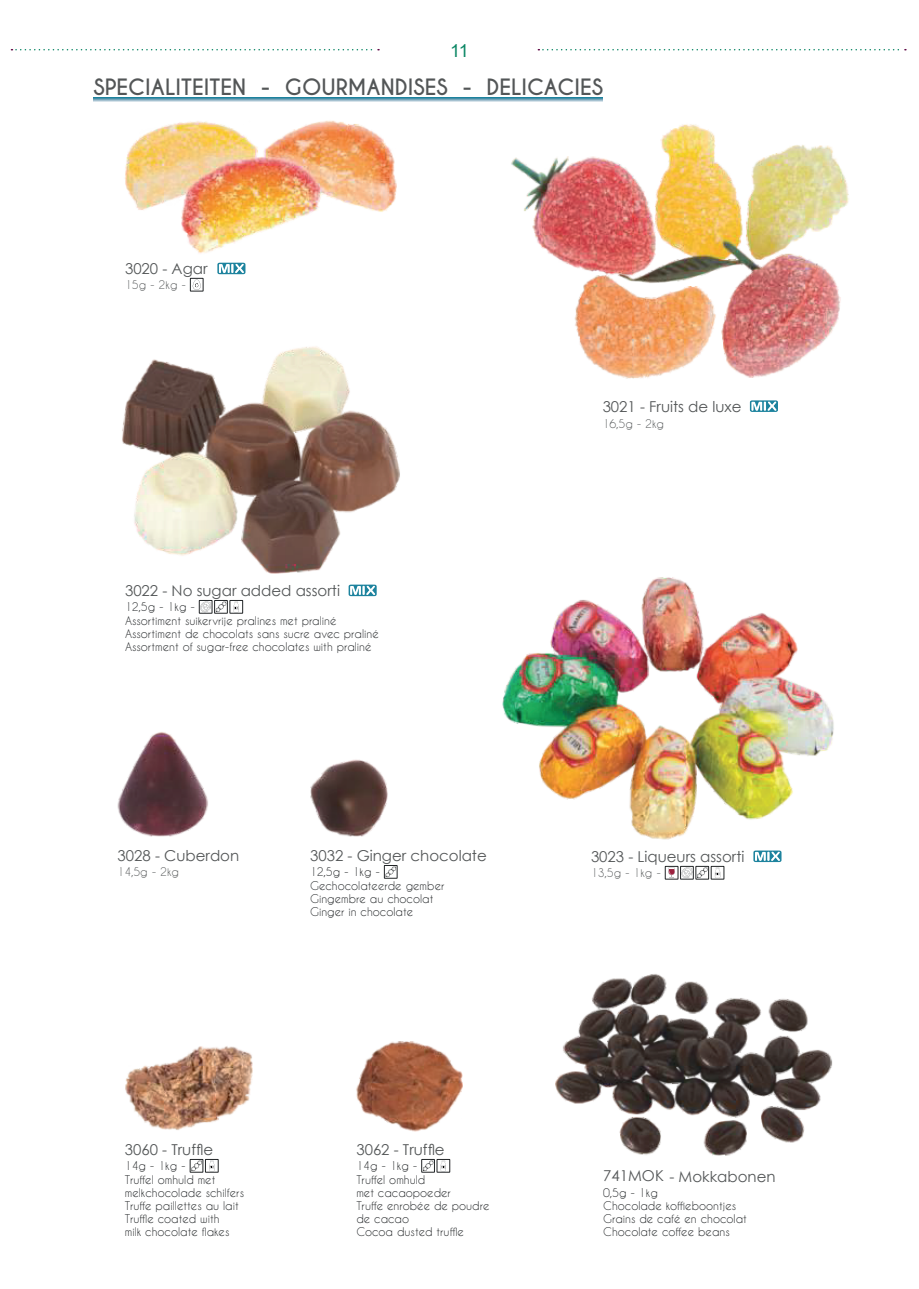
<style>
.page{position:relative;width:919px;height:1289px;background:#fff}
.page>*{position:absolute;margin:0;border:0;box-sizing:border-box;transform-origin:0 0}
.t1{font:700 21.15px "Caviar Dreams";color:#535657}
.t2{font:18px "Arial";color:#0c8765}
.t3{font:15px "Century Gothic";color:#535657}
.t4{font:11.25px/13px "Caviar Dreams";color:#212426}
.t5{font:11.25px "Caviar Dreams";color:#535657}
</style>
<div class="page">
<img style="left:117px;top:120px;width:732px;height:1039px">
<svg style="left:94px;top:97px;width:508px;height:5px;background:#76abbe"></svg>
<div style="left:214px;top:600px;width:13px;height:13px;border:1px solid #212426"></div>
<div style="left:199px;top:600px;width:13px;height:13px;border:1px solid #212426"></div>
<svg style="left:234px;top:602px;width:5px;height:9px"></svg>
<div style="left:230px;top:600px;width:13px;height:13px;border:1px solid #212426"></div>
<svg style="left:200px;top:601px;width:26px;height:11px"></svg>
<svg style="left:668px;top:868px;width:7px;height:9px"></svg>
<div style="left:665px;top:866px;width:13px;height:13px;border:1px solid #212426"></div>
<div style="left:695px;top:866px;width:13px;height:13px;border:1px solid #212426"></div>
<div style="left:680px;top:866px;width:13px;height:13px;border:1px solid #212426"></div>
<svg style="left:715px;top:868px;width:5px;height:9px"></svg>
<div style="left:711px;top:866px;width:13px;height:13px;border:1px solid #212426"></div>
<svg style="left:681px;top:867px;width:26px;height:11px"></svg>
<div style="left:384px;top:865px;width:13px;height:13px;border:1px solid #212426"></div>
<svg style="left:385px;top:866px;width:11px;height:11px"></svg>
<div style="left:421px;top:1159px;width:13px;height:13px;border:1px solid #212426"></div>
<svg style="left:441px;top:1161px;width:5px;height:9px"></svg>
<div style="left:437px;top:1159px;width:13px;height:13px;border:1px solid #212426"></div>
<svg style="left:422px;top:1160px;width:11px;height:11px"></svg>
<div style="left:190px;top:1159px;width:13px;height:13px;border:1px solid #212426"></div>
<svg style="left:209px;top:1161px;width:5px;height:9px"></svg>
<div style="left:205px;top:1159px;width:13px;height:13px;border:1px solid #212426"></div>
<svg style="left:191px;top:1160px;width:11px;height:11px"></svg>
<svg style="left:753px;top:850px;width:28px;height:12px"></svg>
<svg style="left:348px;top:584px;width:28px;height:12px"></svg>
<svg style="left:217px;top:263px;width:28px;height:11px"></svg>
<svg style="left:749px;top:400px;width:28px;height:12px"></svg>
<div style="left:190px;top:278px;width:13px;height:13px;border:1px solid #212426"></div>
<svg style="left:193px;top:279px;width:8px;height:11px"></svg>
<svg style="left:11px;top:49px;width:368px;height:1px"></svg>
<svg style="left:538px;top:49px;width:367px;height:1px"></svg>
<h2 class="t2" style="left:450px;top:38px;width:20px">11</h2>
<h1 class="t1" style="left:93px;top:74px;width:511px">SPECIALITEITEN - GOURMANDISES - DELICACIES</h1>
<h3 class="t3" style="left:125px;top:258px;width:84px">3020 - Agar</h3>
<p class="t5" style="left:125px;top:278px;width:62px">15g - 2kg -</p>
<h3 class="t3" style="left:125px;top:580px;width:216px">3022 - No sugar added assorti</h3>
<p class="t4" style="left:125px;top:600px;width:255px">12,5g - 1kg -<br>Assortiment suikervrije pralines met praliné Assortiment de chocolats sans sucre avec praliné Assortment of sugar-free chocolates with praliné</p>
<h3 class="t3" style="left:118px;top:845px;width:123px">3028 - Cuberdon</h3>
<p class="t5" style="left:118px;top:865px;width:63px">14,5g - 2kg</p>
<h3 class="t3" style="left:310px;top:845px;width:178px">3032 - Ginger chocolate</h3>
<p class="t4" style="left:310px;top:865px;width:136px">12,5g - 1kg -<br>Gechocolateerde gember<br>Gingembre au chocolat<br>Ginger in chocolate</p>
<h3 class="t3" style="left:125px;top:1138px;width:90px">3060 - Truffle</h3>
<p class="t4" style="left:125px;top:1159px;width:121px">14g - 1kg -<br>Truffel omhuld met melkchocolade schilfers<br>Truffe paillettes au lait<br>Truffle coated with<br>milk chocolate flakes</p>
<h3 class="t3" style="left:356px;top:1138px;width:90px">3062 - Truffle</h3>
<p class="t4" style="left:356px;top:1159px;width:135px">14g - 1kg -<br>Truffel omhuld<br>met cacaopoeder<br>Truffe enrobée de poudre de cacao<br>Cocoa dusted truffle</p>
<h3 class="t3" style="left:602px;top:396px;width:140px">3021 - Fruits de luxe</h3>
<p class="t5" style="left:602px;top:416px;width:63px">16,5g - 2kg</p>
<h3 class="t3" style="left:591px;top:845px;width:155px">3023 - Liqueur s assorti</h3>
<p class="t5" style="left:591px;top:866px;width:71px">13,5g - 1kg -</p>
<h3 class="t3" style="left:603px;top:1165px;width:174px">741MOK - Mokkabonen</h3>
<p class="t4" style="left:603px;top:1185px;width:145px">0,5g - 1kg<br>Chocolade koffieboontjes<br>Grains de café en chocolat<br>Chocolate coffee beans</p>
</div>
